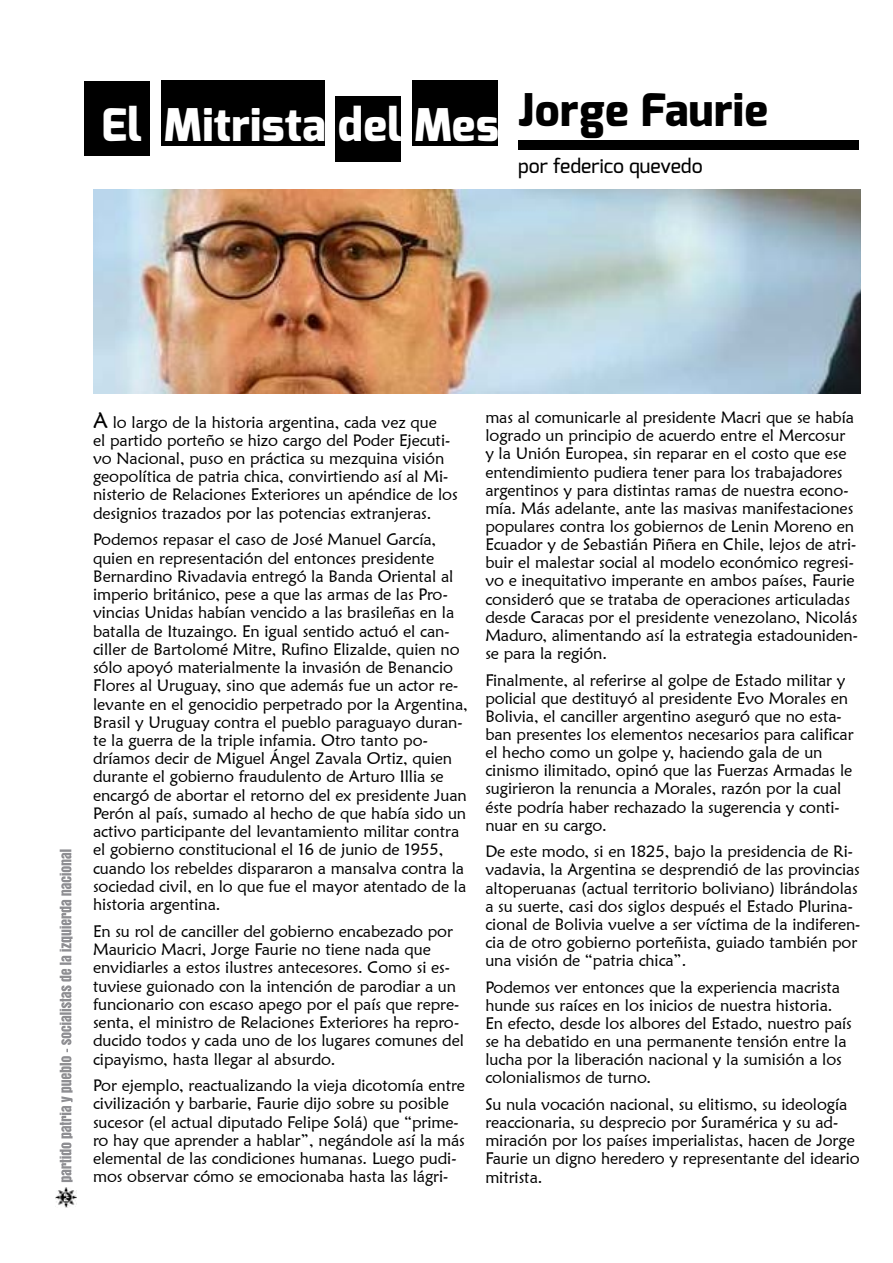
<style>
.page{position:relative;width:893px;height:1263px;background:#fff}
.page>*{position:absolute;margin:0;border:0;box-sizing:border-box;transform-origin:0 0}
.t1{font:800 45px "Exo";letter-spacing:.01em;color:#fff}
.t2{font:500 19.5px "Exo";color:#000}
.t3{font:16.5px/18.3px "Maiandra GD";letter-spacing:-.005em;color:#000}
.s1{font-size:22.5px}
</style>
<div class="page">
<svg style="left:60px;top:849px;width:13px;height:333px"></svg>
<img style="left:55px;top:1188px;width:21px;height:20px">
<div style="left:84px;top:81px;width:65px;height:74px;background:#000"></div>
<div style="left:161px;top:81px;width:163px;height:65px;background:#000"></div>
<div style="left:336px;top:96px;width:65px;height:65px;background:#000"></div>
<div style="left:412px;top:81px;width:86px;height:65px;background:#000"></div>
<div style="left:518px;top:141px;width:340px;height:9px;background:#000"></div>
<img style="left:93px;top:190px;width:768px;height:204px">
<h1 class="t1" style="left:102px;top:96px;width:668px">El Mitrista del Mes <sup>Jorge</sup> <sup>Faurie</sup></h1>
<p class="t2" style="left:518px;top:153px;width:186px">por federico quevedo</p>
<p class="t3" style="left:93px;top:412px;width:366px"><span class="s1">A</span> lo largo de la historia argentina, cada vez que<br>el partido porteño se hizo cargo del Poder Ejecuti&shy;vo Nacional, puso en práctica su mezquina visión geopolítica de patria chica, convirtiendo así al Mi&shy;nisterio de Relaciones Exteriores un apéndice de los designios trazados por las potencias extranjeras.</p>
<p class="t3" style="left:93px;top:530px;width:376px">Podemos repasar el caso de José Manuel García, quien en representación del entonces presidente Bernardino Rivadavia entregó la Banda Oriental al imperio británico, pese a que las armas de las Pro&shy;vincias Unidas habían vencido a las brasileñas en la batalla de Ituzaingo. En igual sentido actuó el can&shy;ciller de Bartolomé Mitre, Rufino Elizalde, quien no sólo apoyó materialmente la invasión de Benancio Flores al Uruguay, sino que además fue un actor re&shy;levante en el genocidio perpetrado por la Argentina, Brasil y Uruguay contra el pueblo paraguayo duran&shy;te la guerra de la triple infamia. Otro tanto po&shy;dríamos decir de Miguel Ángel Zavala Ortiz, quien durante el gobierno fraudulento de Arturo Illia se encargó de abortar el retorno del ex presidente Juan Perón al país, sumado al hecho de que había sido un activo participante del levantamiento militar contra el gobierno constitucional el 16 de junio de 1955, cuando los rebeldes dispararon a mansalva contra la sociedad civil, en lo que fue el mayor atentado de la historia argentina.</p>
<p class="t3" style="left:93px;top:922px;width:372px">En su rol de canciller del gobierno encabezado por Mauricio Macri, Jorge Faurie no tiene nada que envidiarles a estos ilustres antecesores. Como si es&shy;tuviese guionado con la intención de parodiar a un funcionario con escaso apego por el país que repre&shy;senta, el ministro de Relaciones Exteriores ha repro&shy;ducido todos y cada uno de los lugares comunes del cipayismo, hasta llegar al absurdo.</p>
<p class="t3" style="left:93px;top:1076px;width:373px">Por ejemplo, reactualizando la vieja dicotomía entre civilización y barbarie, Faurie dijo sobre su posible sucesor (el actual diputado Felipe Solá) que “prime&shy;ro hay que aprender a hablar”, negándole así la más elemental de las condiciones humanas. Luego pudi&shy;mos observar cómo se emocionaba hasta las lágri-</p>
<p class="t3" style="left:485px;top:408px;width:374px">mas al comunicarle al presidente Macri que se había logrado un principio de acuerdo entre el Mercosur y la Unión Europea, sin reparar en el costo que ese entendimiento pudiera tener para los trabajadores argentinos y para distintas ramas de nuestra econo&shy;mía. Más adelante, ante las masivas manifestaciones populares contra los gobiernos de Lenin Moreno en Ecuador y de Sebastián Piñera en Chile, lejos de atri&shy;buir el malestar social al modelo económico regresi&shy;vo e inequitativo imperante en ambos países, Faurie consideró que se trataba de operaciones articuladas desde Caracas por el presidente venezolano, Nicolás Maduro, alimentando así la estrategia estadouniden&shy;se para la región.</p>
<p class="t3" style="left:485px;top:670px;width:370px">Finalmente, al referirse al golpe de Estado militar y policial que destituyó al presidente Evo Morales en Bolivia, el canciller argentino aseguró que no esta&shy;ban presentes los elementos necesarios para calificar el hecho como un golpe y, haciendo gala de un cinismo ilimitado, opinó que las Fuerzas Armadas le sugirieron la renuncia a Morales, razón por la cual éste podría haber rechazado la sugerencia y conti&shy;nuar en su cargo.</p>
<p class="t3" style="left:485px;top:842px;width:377px">De este modo, si en 1825, bajo la presidencia de Ri&shy;vadavia, la Argentina se desprendió de las provincias altoperuanas (actual territorio boliviano) librándolas a su suerte, casi dos siglos después el Estado Plurina&shy;cional de Bolivia vuelve a ser víctima de la indiferen&shy;cia de otro gobierno porteñista, guiado también por una visión de “patria chica”.</p>
<p class="t3" style="left:485px;top:978px;width:368px">Podemos ver entonces que la experiencia macrista hunde sus raíces en los inicios de nuestra historia.<br>En efecto, desde los albores del Estado, nuestro país se ha debatido en una permanente tensión entre la lucha por la liberación nacional y la sumisión a los colonialismos de turno.</p>
<p class="t3" style="left:485px;top:1095px;width:376px">Su nula vocación nacional, su elitismo, su ideología reaccionaria, su desprecio por Suramérica y su ad&shy;miración por los países imperialistas, hacen de Jorge Faurie un digno heredero y representante del ideario mitrista.</p>
</div>
